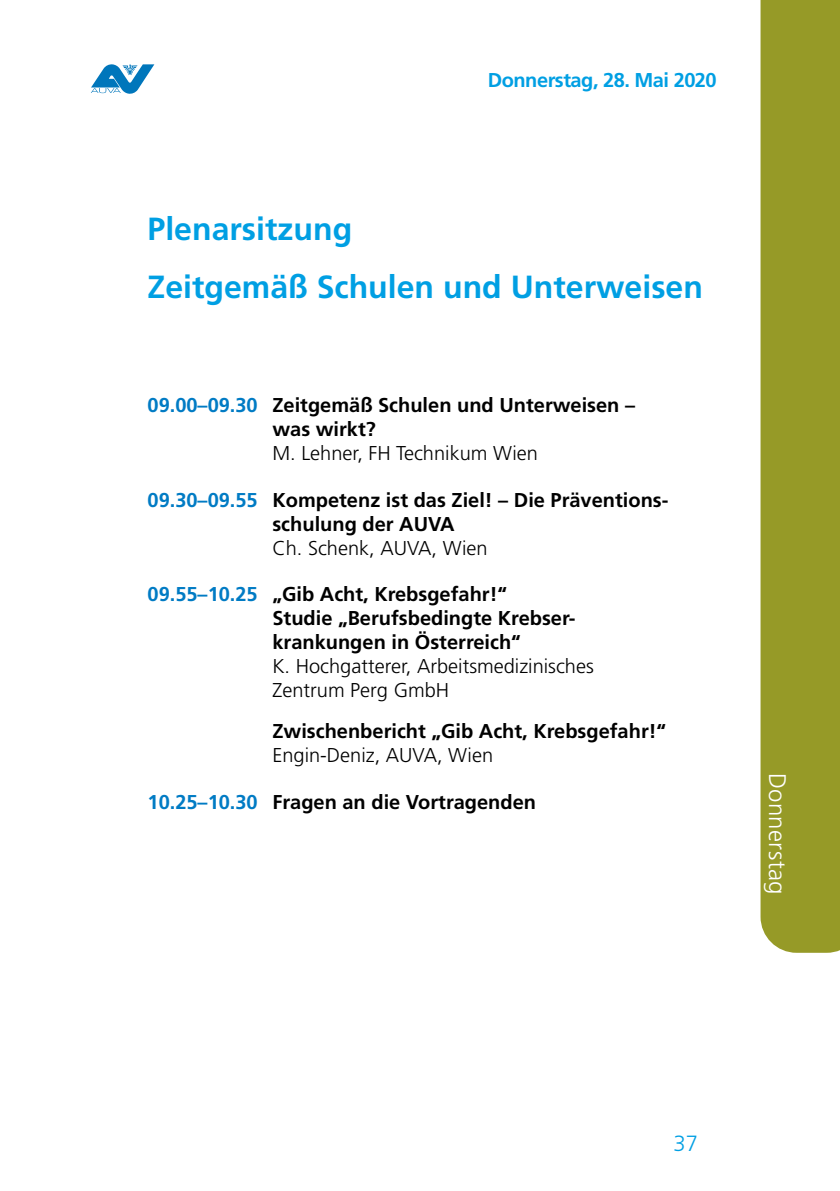
<style>
.page{position:relative;width:840px;height:1191px;background:#fff}
.page>*{position:absolute;margin:0;border:0;box-sizing:border-box;transform-origin:0 0}
.t1{font:700 32px/58.6px "Frutiger LT Std";color:#009fe3}
.t2{font:300 24px "Frutiger LT Std";letter-spacing:.015em;color:#fff}
.t3{font:300 22px "Frutiger LT Std";color:#009fe3}
.t4{font:700 20px/24px "Frutiger LT Std";color:#000}
.t5{font:300 20px/24px "Frutiger LT Std";color:#000}
.t6{font:700 20px "Frutiger LT Std";letter-spacing:-.025em;color:#009fe3}
.s1{color:#007bc4}
</style>
<div class="page">
<div style="left:760px;top:0;width:79px;height:952px;background:#969a27"></div>
<svg style="left:91px;top:64px;width:63px;height:30px"></svg>
<p class="t6" style="left:487px;top:68px;width:230px">Donnerstag, 28. Mai 2020</p>
<h1 class="t1" style="left:147px;top:199px;width:556px">Plenarsitzung<br>Zeitgemäß Schulen und Unterweisen</h1>
<p class="t4" style="left:272px;top:393px;width:364px;text-indent:-125px"><span class="s1">09.00–09.30</span> Zeitgemäß Schulen und Unterweisen – was wirkt?</p>
<p class="t5" style="left:272px;top:441px;width:267px">M. Lehner, FH Technikum Wien</p>
<p class="t4" style="left:272px;top:488px;width:397px;text-indent:-125px"><span class="s1">09.30–09.55</span> Kompetenz ist das Ziel! – Die Präventions&shy;schulung der AUVA</p>
<p class="t5" style="left:272px;top:536px;width:216px">Ch. Schenk, AUVA, Wien</p>
<p class="t4" style="left:272px;top:582px;width:304px;text-indent:-125px"><span class="s1">09.55–10.25</span> „Gib Acht, Krebsgefahr!“<br>Studie „Berufsbedingte Krebser&shy;krankungen in Österreich“</p>
<p class="t5" style="left:272px;top:655px;width:323px">K. Hochgatterer, Arbeitsmedizinisches<br>Zentrum Perg GmbH</p>
<p class="t4" style="left:272px;top:719px;width:395px">Zwischenbericht „Gib Acht, Krebsgefahr!“</p>
<p class="t5" style="left:272px;top:744px;width:222px">Engin-Deniz, AUVA, Wien</p>
<p class="t4" style="left:147px;top:790px;width:390px"><span class="s1">10.25–10.30</span> Fragen an die Vortragenden</p>
<p class="t2" style="left:790px;top:772px;width:123px;rotate:90deg">Donnerstag</p>
<p class="t3" style="left:673px;top:1131px;width:26px">37</p>
</div>
